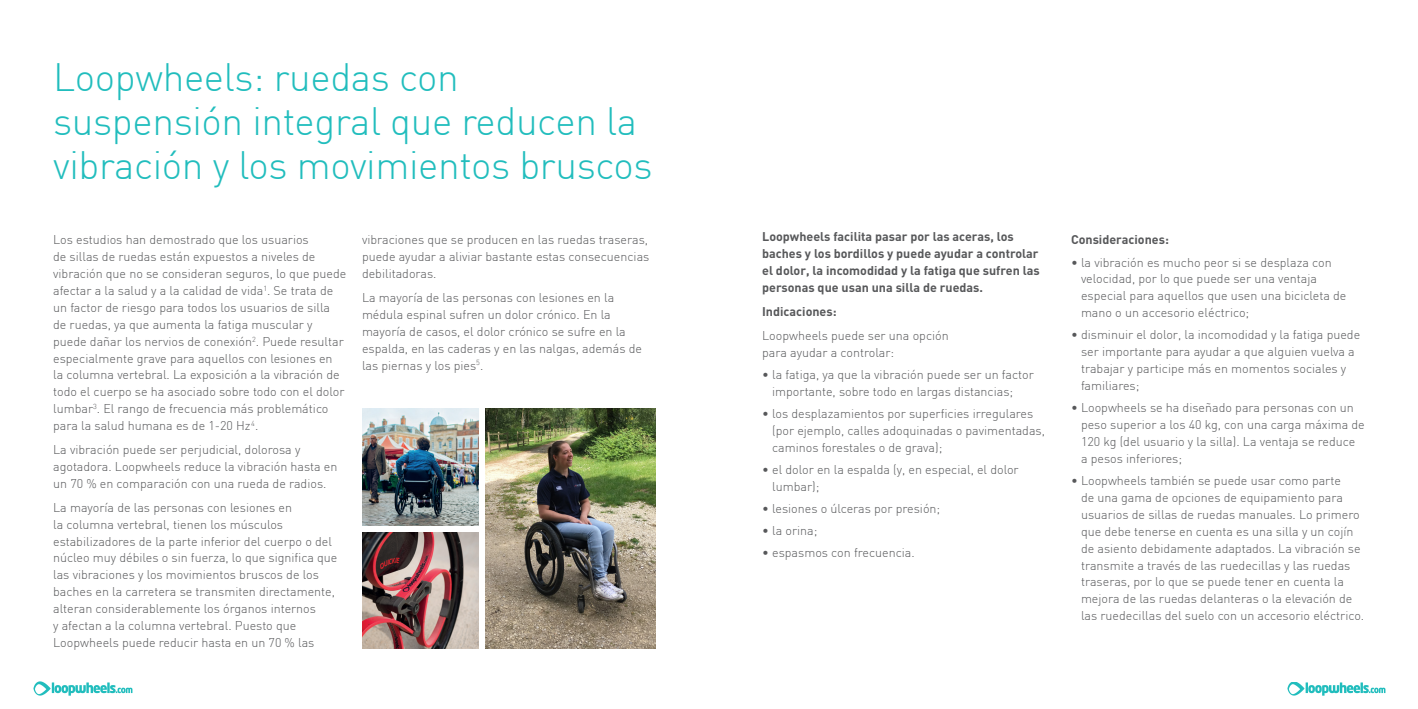
<style>
.page{position:relative;width:1418px;height:709px;background:#fff}
.page>*{position:absolute;margin:0;border:0;box-sizing:border-box;transform-origin:0 0}
.t1{font:300 38.75px/43.8px "DIN";letter-spacing:-.01em;color:#21bdbd}
.t2{font:300 12.5px/16.9px "DIN";color:#57585a}
.t3{font:700 12.5px/16.9px "DIN";color:#57585a}
</style>
<div class="page">
<img style="left:1287px;top:682px;width:98px;height:13px">
<img style="left:34px;top:681px;width:98px;height:14px">
<img style="left:362px;top:532px;width:116px;height:116px">
<img style="left:485px;top:408px;width:171px;height:240px">
<img style="left:362px;top:408px;width:116px;height:117px">
<p class="t1" style="left:53px;top:55px;width:601px">Loopwheels: ruedas con suspensión integral que reducen la vibración y los movimientos bruscos</p>
<p class="t2" style="left:53px;top:231px;width:294px">Los estudios han demostrado que los usuarios<br>de sillas de ruedas están expuestos a niveles de vibración que no se consideran seguros, lo que puede afectar a la salud y a la calidad de vida<sup>1</sup>. Se trata de un factor de riesgo para todos los usuarios de silla de ruedas, ya que aumenta la fatiga muscular y puede dañar los nervios de conexión<sup>2</sup>. Puede resultar especialmente grave para aquellos con lesiones en<br>la columna vertebral. La exposición a la vibración de todo el cuerpo se ha asociado sobre todo con el dolor lumbar<sup>3</sup>. El rango de frecuencia más problemático para la salud humana es de 1-20 Hz<sup>4</sup>.</p>
<p class="t2" style="left:53px;top:441px;width:286px">La vibración puede ser perjudicial, dolorosa y agotadora. Loopwheels reduce la vibración hasta en un 70 % en comparación con una rueda de radios.</p>
<p class="t2" style="left:53px;top:499px;width:286px">La mayoría de las personas con lesiones en<br>la columna vertebral, tienen los músculos estabilizadores de la parte inferior del cuerpo o del núcleo muy débiles o sin fuerza, lo que significa que las vibraciones y los movimientos bruscos de los baches en la carretera se transmiten directamente, alteran considerablemente los órganos internos<br>y afectan a la columna vertebral. Puesto que Loopwheels puede reducir hasta en un 70 % las</p>
<p class="t2" style="left:362px;top:231px;width:289px;text-align:justify">vibraciones que se producen en las ruedas traseras, puede ayudar a aliviar bastante estas consecuencias debilitadoras.</p>
<p class="t2" style="left:362px;top:289px;width:282px">La mayoría de las personas con lesiones en la médula espinal sufren un dolor crónico. En la mayoría de casos, el dolor crónico se sufre en la espalda, en las caderas y en las nalgas, además de las piernas y los pies<sup>5</sup>.</p>
<p class="t3" style="left:762px;top:227px;width:279px">Loopwheels facilita pasar por las aceras, los baches y los bordillos y puede ayudar a controlar el dolor, la incomodidad y la fatiga que sufren las personas que usan una silla de ruedas.</p>
<p class="t3" style="left:762px;top:302px;width:76px">Indicaciones:</p>
<p class="t2" style="left:762px;top:326px;width:188px">Loopwheels puede ser una opción para ayudar a controlar:</p>
<p class="t2" style="left:772px;top:366px;width:263px;text-indent:-10px">• la fatiga, ya que la vibración puede ser un factor importante, sobre todo en largas distancias;</p>
<p class="t2" style="left:772px;top:405px;width:274px;text-indent:-10px">• los desplazamientos por superficies irregulares (por ejemplo, calles adoquinadas o pavimentadas, caminos forestales o de grava);</p>
<p class="t2" style="left:772px;top:461px;width:248px;text-indent:-10px">• el dolor en la espalda (y, en especial, el dolor lumbar);</p>
<p class="t2" style="left:762px;top:500px;width:179px">• lesiones o úlceras por presión;</p>
<p class="t2" style="left:762px;top:522px;width:57px">• la orina;</p>
<p class="t2" style="left:762px;top:544px;width:154px">• espasmos con frecuencia.</p>
<p class="t3" style="left:1070px;top:231px;width:99px">Consideraciones:</p>
<p class="t2" style="left:1081px;top:253px;width:267px;text-indent:-10px">• la vibración es mucho peor si se desplaza con velocidad, por lo que puede ser una ventaja especial para aquellos que usen una bicicleta de mano o un accesorio eléctrico;</p>
<p class="t2" style="left:1081px;top:326px;width:281px;text-indent:-10px">• disminuir el dolor, la incomodidad y la fatiga puede ser importante para ayudar a que alguien vuelva a trabajar y participe más en momentos sociales y familiares;</p>
<p class="t2" style="left:1081px;top:399px;width:285px;text-indent:-10px">• Loopwheels se ha diseñado para personas con un peso superior a los 40 kg, con una carga máxima de 120 kg (del usuario y la silla). La ventaja se reduce a pesos inferiores;</p>
<p class="t2" style="left:1081px;top:472px;width:285px;text-indent:-10px">• Loopwheels también se puede usar como parte<br>de una gama de opciones de equipamiento para usuarios de sillas de ruedas manuales. Lo primero que debe tenerse en cuenta es una silla y un cojín de asiento debidamente adaptados. La vibración se transmite a través de las ruedecillas y las ruedas traseras, por lo que se puede tener en cuenta la mejora de las ruedas delanteras o la elevación de las ruedecillas del suelo con un accesorio eléctrico.</p>
</div>
